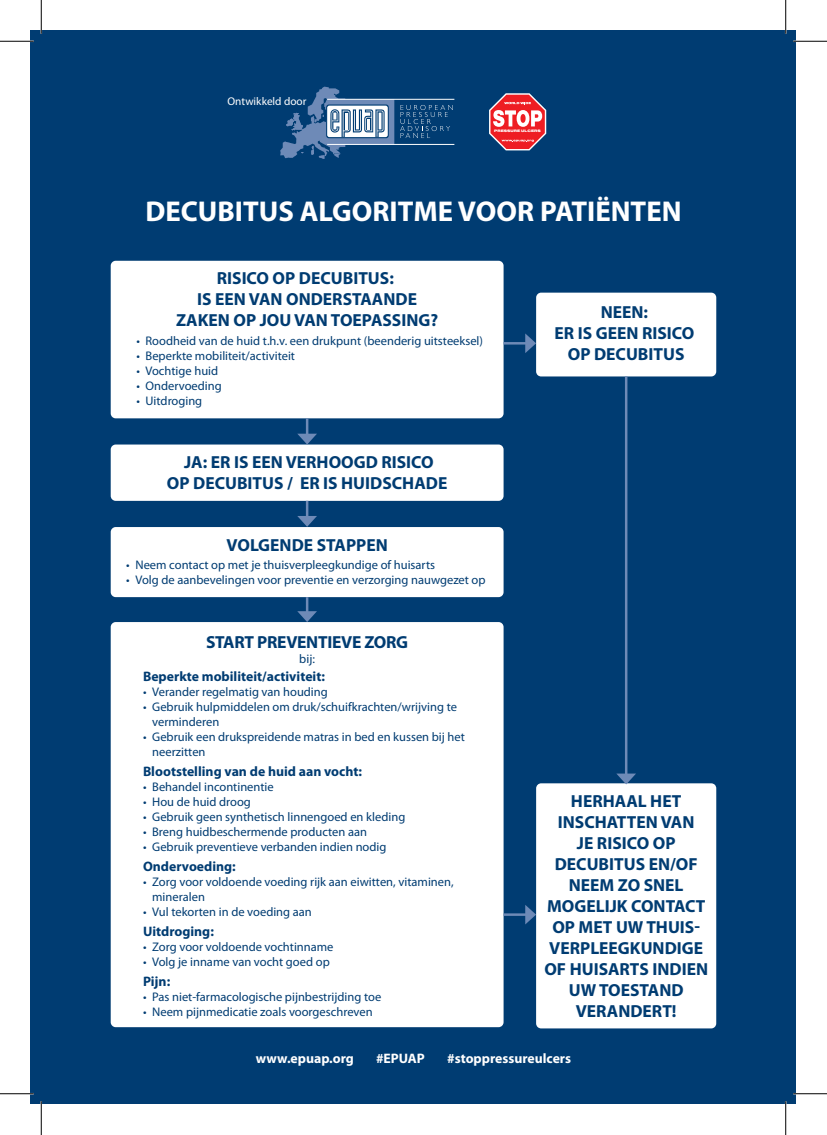
<style>
.page{position:relative;width:827px;height:1135px;background:#fff}
.page>*{position:absolute;margin:0;border:0;box-sizing:border-box;transform-origin:0 0}
.t1{font:700 28.75px "Myriad Pro";color:#fff}
.t2{font:700 17.5px/21px "Myriad Pro";color:#003c72;text-align:center}
.t3{font:700 13.75px "Myriad Pro";color:#003c72}
.t4{font:700 13.75px "Myriad Pro";color:#fff}
.t5{font:12.5px/15px "Myriad Pro";color:#003c72}
.t6{font:11.25px "Myriad Pro";color:#fff}
.t7{font:3.62px "Nimbus Sans DOT Blac Exte";color:#fff}
</style>
<div class="page">
<div style="left:31px;top:31px;width:765px;height:1073px;background:#003c72"></div>
<div style="left:111px;top:261px;width:392px;height:157px;background:#fff"></div>
<div style="left:111px;top:622px;width:392px;height:405px;background:#fff"></div>
<div style="left:536px;top:783px;width:180px;height:245px;background:#fff"></div>
<svg style="left:111px;top:418px;width:392px;height:204px"></svg>
<hr style="left:625px;top:376px;width:2px;height:401px;background:#6e8ab7">
<svg style="left:616px;top:773px;width:20px;height:11px"></svg>
<hr style="left:503px;top:342px;width:25px;height:3px;background:#6e8ab7">
<div style="left:525px;top:293px;width:191px;height:83px;background:#fff"></div>
<hr style="left:503px;top:913px;width:25px;height:3px;background:#6e8ab7">
<svg style="left:525px;top:905px;width:11px;height:19px"></svg>
<svg style="left:280px;top:87px;width:114px;height:72px"></svg>
<svg style="left:400px;top:105px;width:53px;height:33px"></svg>
<hr style="left:327px;top:99px;width:127px;height:1px;background:#fff">
<hr style="left:327px;top:144px;width:127px;height:1px;background:#fff">
<svg style="left:489px;top:93px;width:57px;height:57px"></svg>
<hr style="left:0;top:40px;width:34px;height:2px;background:#fff">
<hr style="left:793px;top:40px;width:34px;height:2px;background:#fff">
<hr style="left:40px;top:0;width:2px;height:34px;background:#fff">
<hr style="left:40px;top:1101px;width:2px;height:34px;background:#fff">
<hr style="left:0;top:41px;width:34px;height:1px;background:#000">
<hr style="left:793px;top:41px;width:34px;height:1px;background:#000">
<hr style="left:0;top:1093px;width:34px;height:1px;background:#000">
<hr style="left:793px;top:1093px;width:34px;height:1px;background:#000">
<hr style="left:41px;top:0;width:1px;height:34px;background:#000">
<hr style="left:41px;top:1101px;width:1px;height:34px;background:#000">
<hr style="left:785px;top:0;width:1px;height:34px;background:#000">
<hr style="left:785px;top:1101px;width:1px;height:34px;background:#000">
<p class="t6" style="left:227px;top:94px;width:80px">Ontwikkeld door</p>
<p class="t7" style="left:494px;top:129px;width:48px">PRESSURE ULCERS</p>
<h1 class="t1" style="left:145px;top:193px;width:537px">DECUBITUS ALGORITME VOOR PATIËNTEN</h1>
<h2 class="t2" style="left:176px;top:267px;width:264px">RISICO OP DECUBITUS:<br>IS EEN VAN ONDERSTAANDE<br>ZAKEN OP JOU VAN TOEPASSING?</h2>
<p class="t5" style="left:136px;top:334px;width:348px">• Roodheid van de huid t.h.v. een drukpunt (beenderig uitsteeksel)</p>
<p class="t5" style="left:136px;top:349px;width:160px">• Beperkte mobiliteit/activiteit</p>
<p class="t5" style="left:136px;top:364px;width:83px">• Vochtige huid</p>
<p class="t5" style="left:136px;top:379px;width:87px">• Ondervoeding</p>
<p class="t5" style="left:136px;top:394px;width:67px">• Uitdroging</p>
<h2 class="t2" style="left:167px;top:451px;width:282px">JA: ER IS EEN VERHOOGD RISICO<br>OP DECUBITUS / ER IS HUIDSCHADE</h2>
<h2 class="t2" style="left:226px;top:534px;width:163px">VOLGENDE STAPPEN</h2>
<p class="t5" style="left:126px;top:557px;width:310px">• Neem contact op met je thuisverpleegkundige of huisarts</p>
<p class="t5" style="left:126px;top:572px;width:361px">• Volg de aanbevelingen voor preventie en verzorging nauwgezet op</p>
<h2 class="t2" style="left:206px;top:631px;width:204px">START PREVENTIEVE ZORG</h2>
<p class="t5" style="left:299px;top:651px;width:17px">bij:</p>
<p class="t3" style="left:143px;top:667px;width:183px">Beperkte mobiliteit/activiteit:</p>
<p class="t5" style="left:143px;top:684px;width:186px">• Verander regelmatig van houding</p>
<p class="t5" style="left:152px;top:699px;width:306px;text-indent:-9px">• Gebruik hulpmiddelen om druk/schuifkrachten/wrijving te verminderen</p>
<p class="t5" style="left:152px;top:729px;width:314px;text-indent:-9px">• Gebruik een drukspreidende matras in bed en kussen bij het neerzitten</p>
<p class="t3" style="left:143px;top:762px;width:220px">Blootstelling van de huid aan vocht:</p>
<p class="t5" style="left:143px;top:779px;width:132px">• Behandel incontinentie</p>
<p class="t5" style="left:143px;top:794px;width:109px">• Hou de huid droog</p>
<p class="t5" style="left:143px;top:809px;width:264px">• Gebruik geen synthetisch linnengoed en kleding</p>
<p class="t5" style="left:143px;top:824px;width:225px">• Breng huidbeschermende producten aan</p>
<p class="t5" style="left:143px;top:839px;width:245px">• Gebruik preventieve verbanden indien nodig</p>
<p class="t3" style="left:143px;top:857px;width:94px">Ondervoeding:</p>
<p class="t5" style="left:152px;top:874px;width:303px;text-indent:-9px">• Zorg voor voldoende voeding rijk aan eiwitten, vitaminen, mineralen</p>
<p class="t5" style="left:143px;top:904px;width:170px">• Vul tekorten in de voeding aan</p>
<p class="t3" style="left:143px;top:922px;width:72px">Uitdroging:</p>
<p class="t5" style="left:143px;top:939px;width:192px">• Zorg voor voldoende vochtinname</p>
<p class="t5" style="left:143px;top:954px;width:188px">• Volg je inname van vocht goed op</p>
<p class="t3" style="left:143px;top:972px;width:29px">Pijn:</p>
<p class="t5" style="left:143px;top:989px;width:240px">• Pas niet-farmacologische pijnbestrijding toe</p>
<p class="t5" style="left:143px;top:1004px;width:231px">• Neem pijnmedicatie zoals voorgeschreven</p>
<h2 class="t2" style="left:554px;top:301px;width:141px">NEEN:<br>ER IS GEEN RISICO<br>OP DECUBITUS</h2>
<h2 class="t2" style="left:544px;top:790px;width:165px">HERHAAL HET<br>INSCHATTEN VAN<br>JE RISICO OP<br>DECUBITUS EN/OF<br>NEEM ZO SNEL<br>MOGELIJK CONTACT<br>OP MET UW THUIS-<br>VERPLEEGKUNDIGE<br>OF HUISARTS INDIEN<br>UW TOESTAND<br>VERANDERT!</h2>
<p class="t4" style="left:256px;top:1049px;width:99px">www.epuap.org</p>
<p class="t4" style="left:376px;top:1049px;width:50px">#EPUAP</p>
<p class="t4" style="left:447px;top:1049px;width:125px">#stoppressureulcers</p>
</div>
